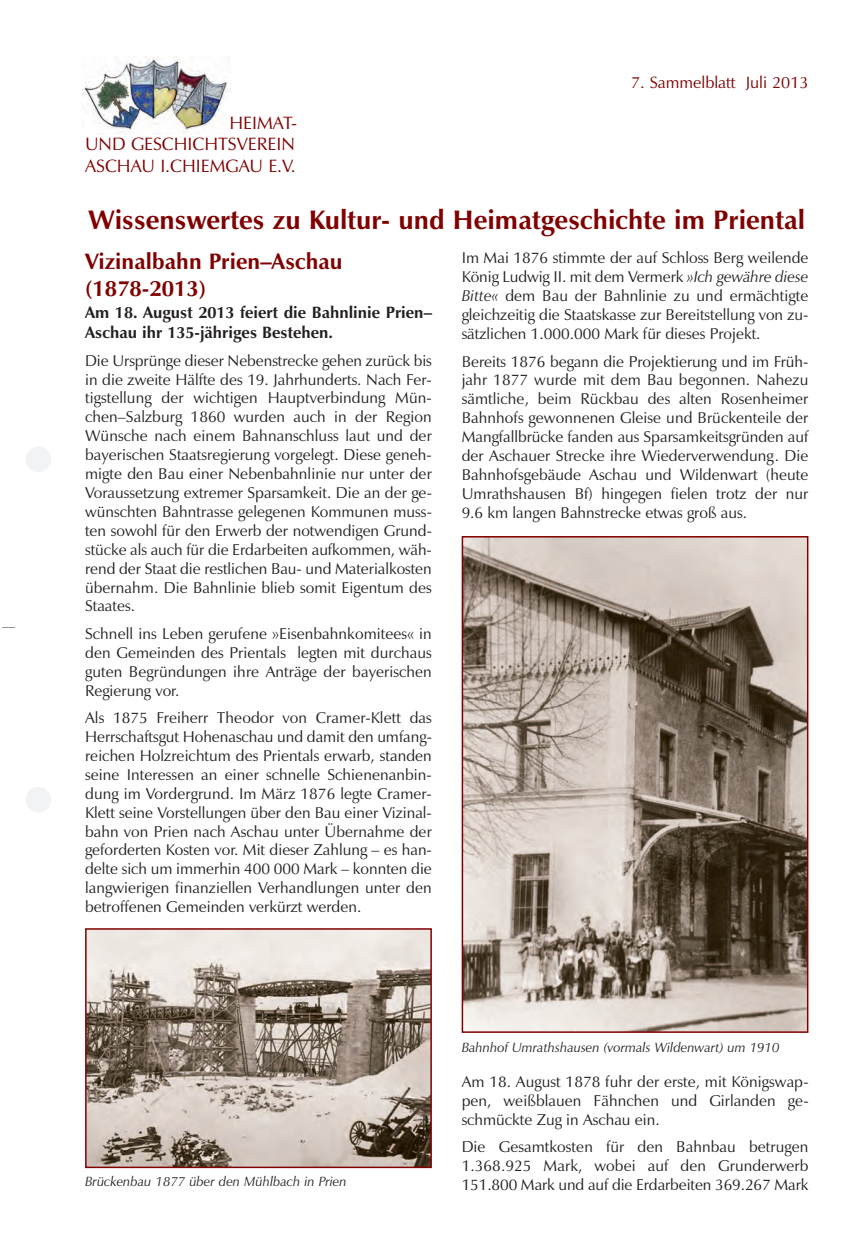
<style>
.page{position:relative;width:851px;height:1255px;background:#fff}
.page>*{position:absolute;margin:0;border:0;box-sizing:border-box;transform-origin:0 0}
.t1{font:700 27px "Zapf Humanist 601 BT";color:#800000}
.t2{font:700 22.5px/27px "Zapf Humanist 601 BT";color:#800000}
.t3{font:18px/21.6px "Zapf Humanist 601 BT";color:#800000}
.t4{font:700 16.5px/19.8px "Zapf Humanist 601 BT";color:#231f20}
.t5{font:16.5px "Zapf Humanist 601 BT";color:#800000}
.t6{font:15.75px/18.9px "Zapf Humanist 601 BT";color:#231f20;text-align:justify}
.t7{font:italic 13.5px "Zapf Humanist 601 BT";color:#231f20}
.s1{font-style:italic}
</style>
<div class="page">
<img style="left:82px;top:56px;width:148px;height:79px">
<svg style="left:2px;top:627px;width:13px;height:1px"></svg>
<div style="left:26px;top:446px;width:25px;height:26px;background:#f2f3f4;border-radius:50%"></div>
<div style="left:26px;top:787px;width:25px;height:25px;background:#f2f3f4;border-radius:50%"></div>
<img style="left:464px;top:539px;width:341px;height:490px">
<div style="left:461px;top:536px;width:347px;height:496px;border:2px solid #800000"></div>
<img style="left:88px;top:931px;width:341px;height:234px">
<div style="left:85px;top:928px;width:347px;height:240px;border:2px solid #800000"></div>
<p class="t3" style="left:85px;top:111px;width:213px;text-indent:144px">HEIMAT-<br>UND GESCHICHTSVEREIN<br>ASCHAU I.CHIEMGAU E.V.</p>
<p class="t5" style="left:631px;top:73px;width:179px">7. Sammelblatt Juli 2013</p>
<h1 class="t1" style="left:89px;top:204px;width:717px">Wissenswertes zu Kultur- und Heimatgeschichte im Priental</h1>
<h2 class="t2" style="left:85px;top:247px;width:259px">Vizinalbahn Prien–Aschau (1878-2013)</h2>
<p class="t4" style="left:85px;top:302px;width:348px">Am 18. August 2013 feiert die Bahnlinie Prien–<br>Aschau ihr 135-jähriges Bestehen.</p>
<p class="t6" style="left:85px;top:351px;width:348px">Die Ursprünge dieser Nebenstrecke gehen zurück bis in die zweite Hälfte des 19. Jahrhunderts. Nach Fer&shy;tigstellung der wichtigen Hauptverbindung Mün&shy;chen–Salzburg 1860 wurden auch in der Region Wünsche nach einem Bahnanschluss laut und der bayerischen Staatsregierung vorgelegt. Diese geneh&shy;migte den Bau einer Nebenbahnlinie nur unter der Voraussetzung extremer Sparsamkeit. Die an der ge&shy;wünschten Bahntrasse gelegenen Kommunen muss&shy;ten sowohl für den Erwerb der notwendigen Grund&shy;stücke als auch für die Erdarbeiten aufkommen, wäh&shy;rend der Staat die restlichen Bau- und Materialkosten übernahm. Die Bahnlinie blieb somit Eigentum des Staates.</p>
<p class="t6" style="left:85px;top:624px;width:348px">Schnell ins Leben gerufene »Eisenbahnkomitees« in den Gemeinden des Prientals legten mit durchaus guten Begründungen ihre Anträge der bayerischen Regierung vor.</p>
<p class="t6" style="left:85px;top:708px;width:348px">Als 1875 Freiherr Theodor von Cramer-Klett das Herrschaftsgut Hohenaschau und damit den umfang&shy;reichen Holzreichtum des Prientals erwarb, standen seine Interessen an einer schnelle Schienenanbin&shy;dung im Vordergrund. Im März 1876 legte Cramer-Klett seine Vorstellungen über den Bau einer Vizinal&shy;bahn von Prien nach Aschau unter Übernahme der geforderten Kosten vor. Mit dieser Zahlung – es han&shy;delte sich um immerhin 400 000 Mark – konnten die langwierigen finanziellen Verhandlungen unter den betroffenen Gemeinden verkürzt werden.</p>
<p class="t6" style="left:461px;top:248px;width:348px">Im Mai 1876 stimmte der auf Schloss Berg weilende König Ludwig II. mit dem Vermerk <span class="s1">»Ich gewähre diese Bitte«</span> dem Bau der Bahnlinie zu und ermächtigte gleichzeitig die Staatskasse zur Bereitstellung von zu&shy;sätzlichen 1.000.000 Mark für dieses Projekt.</p>
<p class="t6" style="left:461px;top:351px;width:348px">Bereits 1876 begann die Projektierung und im Früh&shy;jahr 1877 wurde mit dem Bau begonnen. Nahezu sämtliche, beim Rückbau des alten Rosenheimer Bahnhofs gewonnenen Gleise und Brückenteile der Mangfallbrücke fanden aus Sparsamkeitsgründen auf der Aschauer Strecke ihre Wiederverwendung. Die Bahnhofsgebäude Aschau und Wildenwart (heute Umrathshausen Bf) hingegen fielen trotz der nur 9.6 km langen Bahnstrecke etwas groß aus.</p>
<p class="t7" style="left:85px;top:1173px;width:263px">Brückenbau 1877 über den Mühlbach in Prien</p>
<p class="t7" style="left:461px;top:1039px;width:319px">Bahnhof Umrathshausen (vormals Wildenwart) um 1910</p>
<p class="t6" style="left:461px;top:1072px;width:348px">Am 18. August 1878 fuhr der erste, mit Königswap&shy;pen, weißblauen Fähnchen und Girlanden ge&shy;schmückte Zug in Aschau ein.</p>
<p class="t6" style="left:461px;top:1137px;width:348px">Die Gesamtkosten für den Bahnbau betrugen 1.368.925 Mark, wobei auf den Grunderwerb 151.800 Mark und auf die Erdarbeiten 369.267 Mark</p>
</div>
